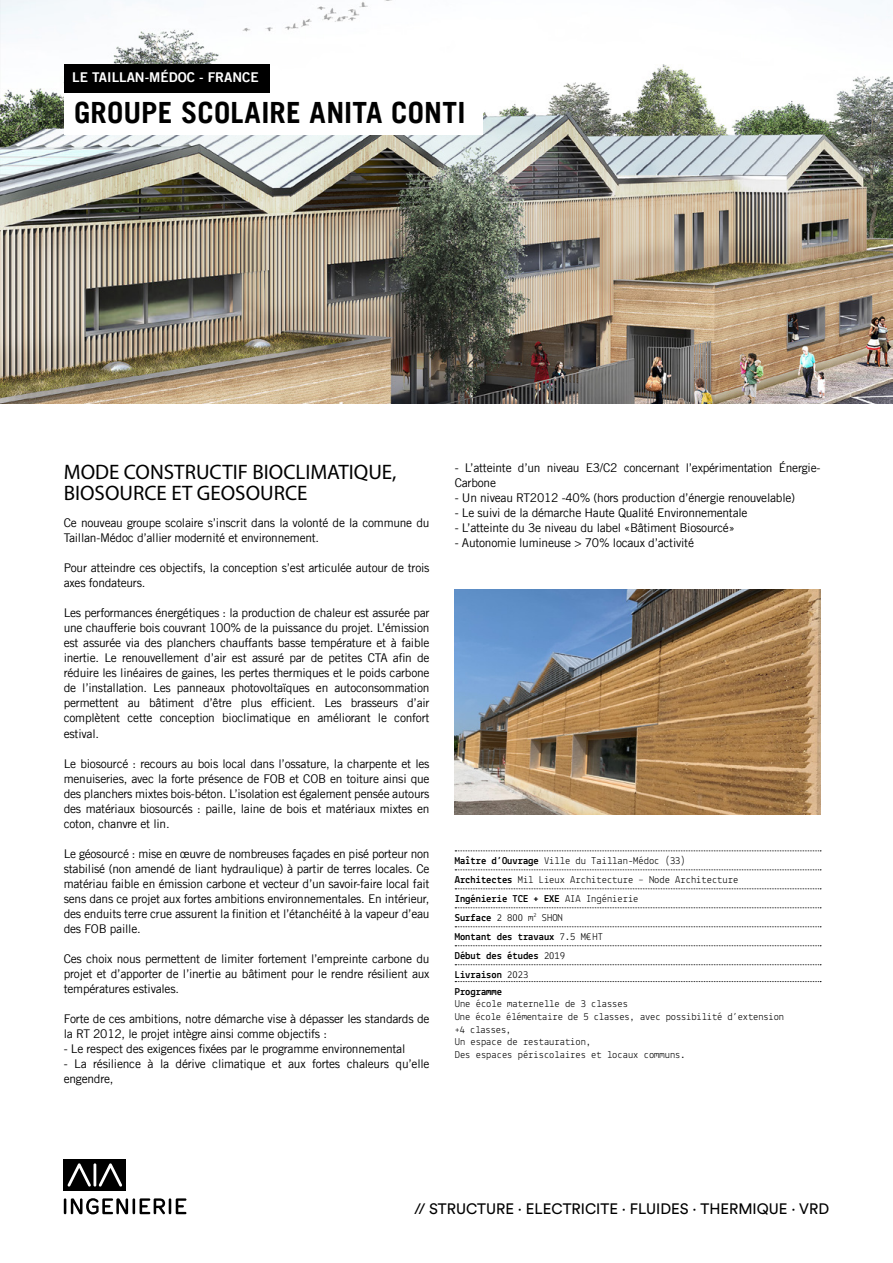
<style>
.page{position:relative;width:893px;height:1263px;background:#fff}
.page>*{position:absolute;margin:0;border:0;box-sizing:border-box;transform-origin:0 0}
.t1{font:700 29.25px "Trade Gothic LT";letter-spacing:.005em;color:#000}
.t2{font:21px/21px "Myriad Pro";color:#000}
.t3{font:15px "Circular Pro";color:#000}
.t4{font:13.5px "Trade Gothic LT Bold Two";color:#fff}
.t5{font:12px/15px "Trade Gothic LT";letter-spacing:-.02em;color:#000}
.t6{font:10.5px/19px "Lekton";color:#000}
.t7{font:700 10.5px "Lekton";color:#000}
.s1{font-weight:700}
</style>
<div class="page">
<div style="left:64px;top:1159px;width:62px;height:31px;background:#000"></div>
<svg style="left:67px;top:1163px;width:24px;height:23px"></svg>
<hr style="left:94px;top:1163px;width:2px;height:23px;background:#fff">
<svg style="left:99px;top:1163px;width:23px;height:23px"></svg>
<svg style="left:64px;top:1198px;width:122px;height:16px"></svg>
<img style="left:0;top:0;width:893px;height:404px">
<div style="left:64px;top:92px;width:419px;height:43px;background:#fff"></div>
<div style="left:64px;top:64px;width:206px;height:28px;background:#000"></div>
<img style="left:455px;top:590px;width:365px;height:224px">
<svg style="left:455px;top:850px;width:366px;height:1px"></svg>
<svg style="left:455px;top:869px;width:366px;height:1px"></svg>
<svg style="left:455px;top:888px;width:366px;height:1px"></svg>
<svg style="left:455px;top:907px;width:366px;height:1px"></svg>
<svg style="left:455px;top:926px;width:366px;height:1px"></svg>
<svg style="left:455px;top:945px;width:366px;height:1px"></svg>
<svg style="left:455px;top:964px;width:366px;height:1px"></svg>
<svg style="left:455px;top:981px;width:366px;height:1px"></svg>
<p class="t4" style="left:72px;top:69px;width:188px">LE TAILLAN-MÉDOC - FRANCE</p>
<h1 class="t1" style="left:74px;top:95px;width:393px">GROUPE SCOLAIRE ANITA CONTI</h1>
<h2 class="t2" style="left:64px;top:461px;width:334px">MODE CONSTRUCTIF BIOCLIMATIQUE,<br>BIOSOURCE ET GEOSOURCE</h2>
<p class="t5" style="left:455px;top:460px;width:367px">- L’atteinte d’un niveau E3/C2 concernant l’expérimentation Énergie-<br>Carbone</p>
<p class="t5" style="left:455px;top:490px;width:342px">- Un niveau RT2012 -40% (hors production d’énergie renouvelable)</p>
<p class="t5" style="left:455px;top:505px;width:294px">- Le suivi de la démarche Haute Qualité Environnementale</p>
<p class="t5" style="left:455px;top:520px;width:281px">- L’atteinte du 3e niveau du label «Bâtiment Biosourcé»</p>
<p class="t5" style="left:455px;top:535px;width:241px">- Autonomie lumineuse &gt; 70% locaux d’activité</p>
<p class="t5" style="left:64px;top:515px;width:367px">Ce nouveau groupe scolaire s’inscrit dans la volonté de la commune du<br>Taillan-Médoc d’allier modernité et environnement.</p>
<p class="t5" style="left:64px;top:560px;width:367px">Pour atteindre ces objectifs, la conception s’est articulée autour de trois axes fondateurs.</p>
<p class="t5" style="left:64px;top:605px;width:367px;text-align:justify">Les performances énergétiques : la production de chaleur est assurée par une chaufferie bois couvrant 100% de la puissance du projet. L’émission est assurée via des planchers chauffants basse température et à faible inertie. Le renouvellement d’air est assuré par de petites CTA afin de réduire les linéaires de gaines, les pertes thermiques et le poids carbone de l’installation. Les panneaux photovoltaïques en autoconsommation permettent au bâtiment d’être plus efficient. Les brasseurs d’air complètent cette conception bioclimatique en améliorant le confort estival.</p>
<p class="t5" style="left:64px;top:755px;width:367px;text-align:justify">Le biosourcé : recours au bois local dans l’ossature, la charpente et les menuiseries, avec la forte présence de FOB et COB en toiture ainsi que des planchers mixtes bois-béton. L’isolation est également pensée autours des matériaux biosourcés : paille, laine de bois et matériaux mixtes en coton, chanvre et lin.</p>
<p class="t5" style="left:64px;top:845px;width:367px;text-align:justify">Le géosourcé : mise en œuvre de nombreuses façades en pisé porteur non stabilisé (non amendé de liant hydraulique) à partir de terres locales. Ce matériau faible en émission carbone et vecteur d’un savoir-faire local fait sens dans ce projet aux fortes ambitions environnementales. En intérieur, des enduits terre crue assurent la finition et l’étanchéité à la vapeur d’eau des FOB paille.</p>
<p class="t5" style="left:64px;top:950px;width:367px;text-align:justify">Ces choix nous permettent de limiter fortement l’empreinte carbone du projet et d’apporter de l’inertie au bâtiment pour le rendre résilient aux températures estivales.</p>
<p class="t5" style="left:64px;top:1010px;width:367px">Forte de ces ambitions, notre démarche vise à dépasser les standards de la RT 2012, le projet intègre ainsi comme objectifs :</p>
<p class="t5" style="left:64px;top:1040px;width:343px">- Le respect des exigences fixées par le programme environnemental</p>
<p class="t5" style="left:64px;top:1055px;width:367px">- La résilience à la dérive climatique et aux fortes chaleurs qu’elle engendre,</p>
<p class="t6" style="left:455px;top:851px;width:285px"><span class="s1">Maître d’Ouvrage</span> Ville du Taillan-Médoc (33)<br><span class="s1">Architectes</span> Mil Lieux Architecture – Node Architecture<br><span class="s1">Ingénierie TCE + EXE</span> AIA Ingénierie<br><span class="s1">Surface</span> 2 800 m<sup>2</sup> SHON<br><span class="s1">Montant des travaux</span> 7.5 M€ HT<br><span class="s1">Début des études</span> 2019<br><span class="s1">Livraison</span> 2023</p>
<p class="t7" style="left:455px;top:985px;width:49px">Programme</p>
<p class="t6" style="left:455px;top:997px;width:331px;line-height:12.6px">Une école maternelle de 3 classes<br>Une école élémentaire de 5 classes, avec possibilité d’extension +4 classes,<br>Un espace de restauration,<br>Des espaces périscolaires et locaux communs.</p>
<p class="t3" style="left:414px;top:1199px;width:416px">// STRUCTURE · ELECTRICITE · FLUIDES · THERMIQUE · VRD</p>
</div>
